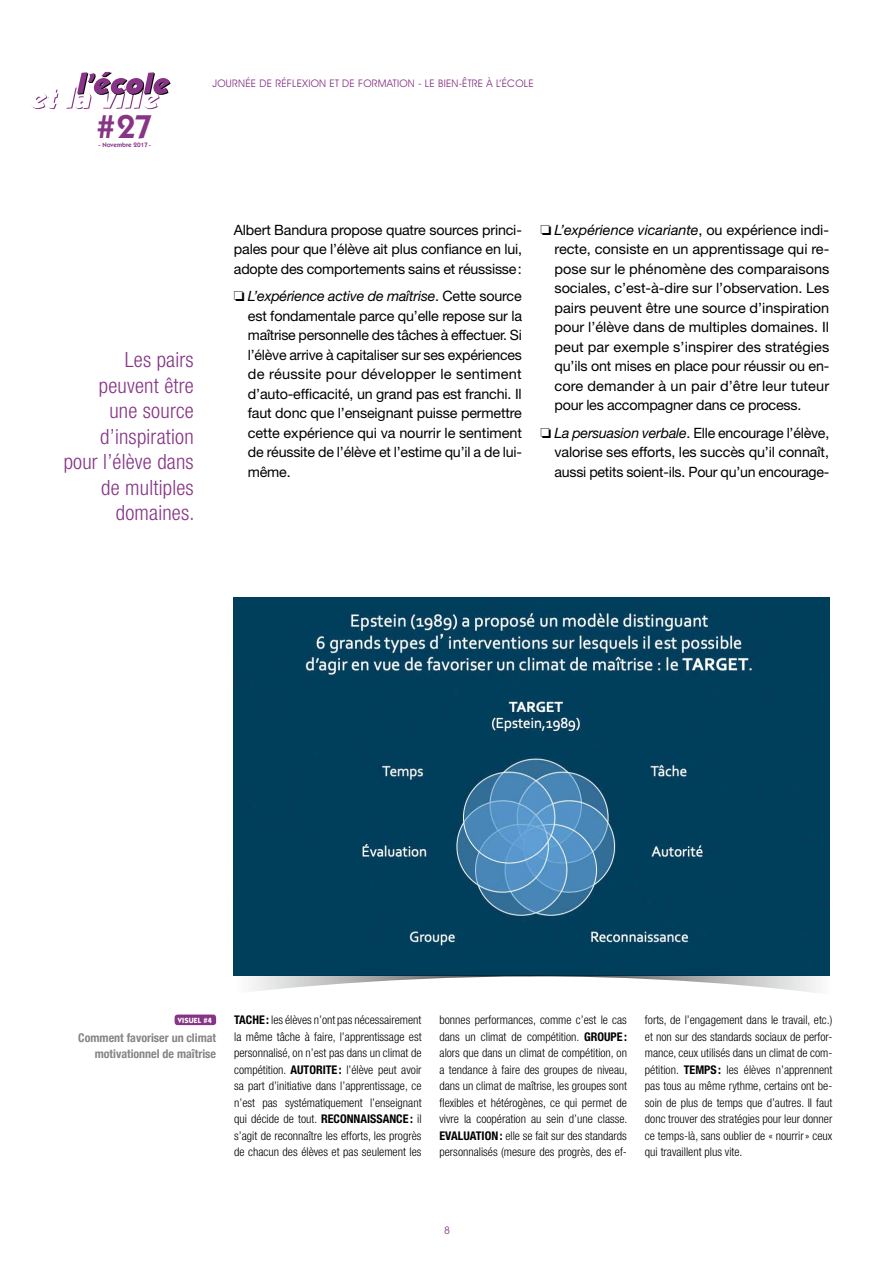
<style>
.page{position:relative;width:893px;height:1263px;background:#fff}
.page>*{position:absolute;margin:0;border:0;box-sizing:border-box;transform-origin:0 0}
.t1{font:600 33.15px "Itc Kabel";color:#873486}
.t2{font:300 condensed 21px/25.5px "Helvetica Neue";letter-spacing:.01em;color:#873486;text-align:right}
.t3{font:14.25px/19.5px "Helvetica Neue";letter-spacing:-.015em;color:#000;text-align:justify}
.t4{font:300 condensed 12px/16.5px "Helvetica Neue";color:#000;text-align:justify}
.t5{font:700 condensed 12px/16.5px "Helvetica Neue";color:#858585;text-align:right}
.t6{font:10.5px "Avant Garde IT Cby BT";letter-spacing:.02em;color:#873486}
.t7{font:700 7.5px "Itc Kabel";letter-spacing:.02em;color:#fff}
.t8{font:600 6.45px "Itc Kabel";color:#873486}
.s1{font-style:italic}
.s2{font-weight:700}
</style>
<div class="page">
<svg style="left:31px;top:89px;width:27px;height:20px"></svg>
<svg style="left:66px;top:72px;width:105px;height:37px"></svg>
<img style="left:234px;top:597px;width:595px;height:378px">
<div style="left:175px;top:1014px;width:41px;height:11px;background:#873486;border-radius:3px"></div>
<svg style="left:233px;top:975px;width:597px;height:18px"></svg>
<h1 class="t1" style="left:97px;top:107px;width:57px">#27</h1>
<p class="t8" style="left:98px;top:141px;width:54px">- Novembre 2017-</p>
<p class="t6" style="left:213px;top:77px;width:323px">JOURNÉE DE RÉFLEXION ET DE FORMATION - LE BIEN-ÊTRE À L’ÉCOLE</p>
<h2 class="t2" style="left:64px;top:347px;width:132px">Les pairs peuvent être<br>une source d’inspiration pour l’élève dans de multiples domaines.</h2>
<p class="t3" style="left:234px;top:220px;width:290px">Albert Bandura propose quatre sources princi&shy;pales pour que l’élève ait plus confiance en lui, adopte des comportements sains et réussisse:</p>
<p class="t3" style="left:248px;top:286px;width:276px;text-indent:-14px">❏ <span class="s1">L’expérience active de maîtrise</span>. Cette source est fondamentale parce qu’elle repose sur la maîtrise personnelle des tâches à effectuer. Si l’élève arrive à capitaliser sur ses expériences de réussite pour développer le sentiment d’auto-efficacité, un grand pas est franchi. Il faut donc que l’enseignant puisse permettre cette expérience qui va nourrir le sentiment de réussite de l’élève et l’estime qu’il a de lui&shy;même.</p>
<p class="t3" style="left:554px;top:220px;width:276px;text-indent:-14px">❏ <span class="s1">L’expérience vicariante</span>, ou expérience indi&shy;recte, consiste en un apprentissage qui re&shy;pose sur le phénomène des comparaisons sociales, c’est-à-dire sur l’observation. Les pairs peuvent être une source d’inspiration pour l’élève dans de multiples domaines. Il peut par exemple s’inspirer des stratégies qu’ils ont mises en place pour réussir ou en&shy;core demander à un pair d’être leur tuteur pour les accompagner dans ce process.</p>
<p class="t3" style="left:554px;top:423px;width:276px;text-indent:-14px">❏ <span class="s1">La persuasion verbale</span>. Elle encourage l’élève, valorise ses efforts, les succès qu’il connaît, aussi petits soient-ils. Pour qu’un encourage-</p>
<p class="t7" style="left:178px;top:1015px;width:36px">VISUEL #4</p>
<p class="t5" style="left:78px;top:1028px;width:139px">Comment favoriser un climat motivationnel de maîtrise</p>
<p class="t4" style="left:234px;top:1011px;width:189px"><span class="s2">TACHE :</span> les élèves n’ont pas nécessairement la même tâche à faire, l’apprentissage est personnalisé, on n’est pas dans un climat de compétition. <span class="s2">AUTORITE :</span> l’élève peut avoir sa part d’initiative dans l’apprentissage, ce n’est pas systématiquement l’enseignant qui décide de tout. <span class="s2">RECONNAISSANCE :</span> il s’agit de reconnaître les efforts, les progrès de chacun des élèves et pas seulement les</p>
<p class="t4" style="left:440px;top:1011px;width:189px">bonnes performances, comme c’est le cas dans un climat de compétition. <span class="s2">GROUPE : </span>alors que dans un climat de compétition, on a tendance à faire des groupes de niveau, dans un climat de maîtrise, les groupes sont flexibles et hétérogènes, ce qui permet de vivre la coopération au sein d’une classe.<br><span class="s2">EVALUATION:</span> elle se fait sur des standards personnalisés (mesure des progrès, des ef-</p>
<p class="t4" style="left:645px;top:1011px;width:189px">forts, de l’engagement dans le travail, etc.) et non sur des standards sociaux de perfor&shy;mance, ceux utilisés dans un climat de com&shy;pétition. <span class="s2">TEMPS:</span> les élèves n’apprennent pas tous au même rythme, certains ont be&shy;soin de plus de temps que d’autres. Il faut donc trouver des stratégies pour leur donner ce temps-là, sans oublier de « nourrir» ceux qui travaillent plus vite.</p>
<p class="t6" style="left:444px;top:1224px;width:7px">8</p>
</div>
